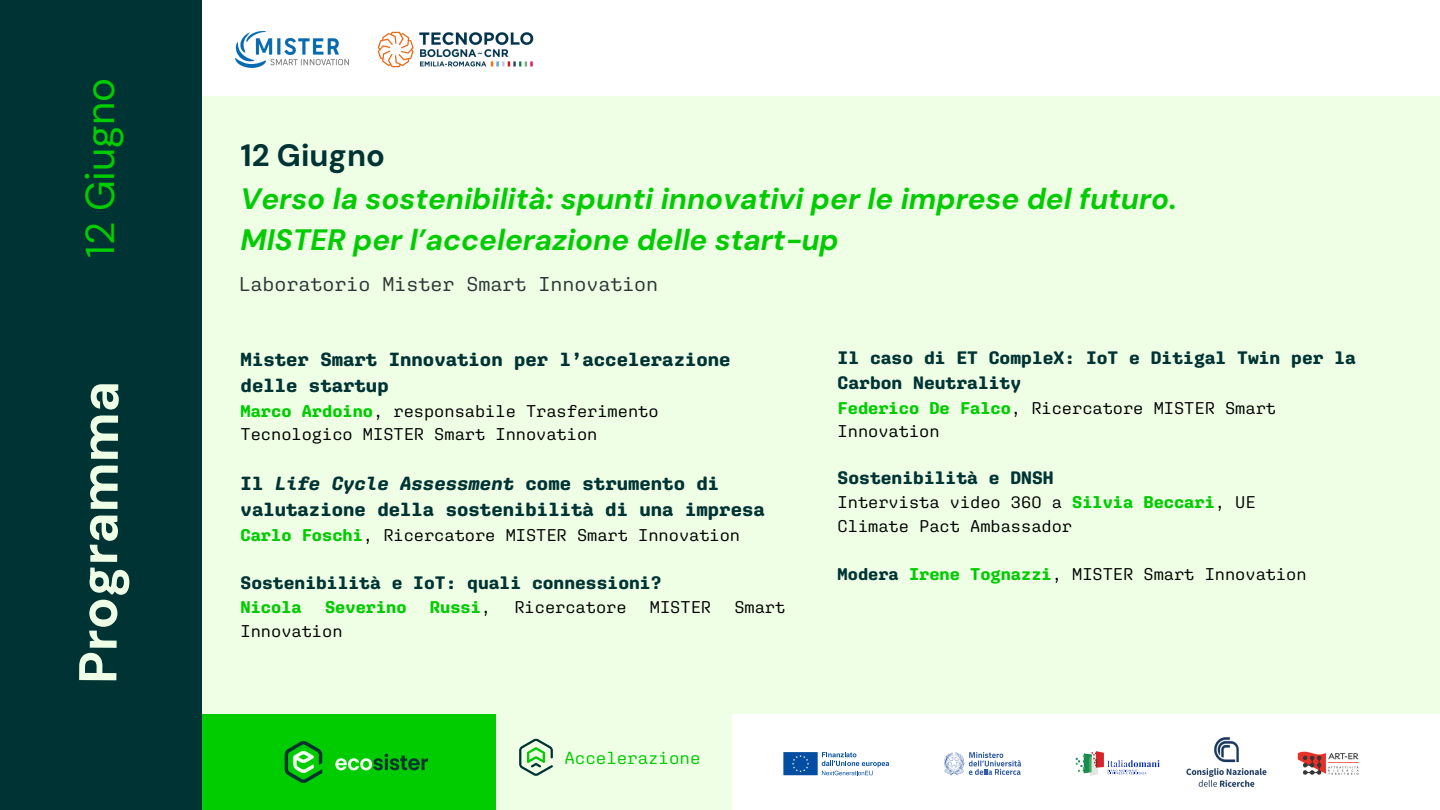
<style>
.page{position:relative;width:1440px;height:810px;background:#efffe6}
.page>*{position:absolute;margin:0;border:0;box-sizing:border-box;transform-origin:0 0}
.t1{font:700 53.2px "DM Sans";letter-spacing:-.01em;color:#efffe6}
.t2{font:40.4px "DM Sans";color:#0c0}
.t3{font:700 30.9px "DM Sans";color:#033}
.t4{font:italic 700 29.5px/41.2px "DM Sans";color:#0c0}
.t5{font:20px "Aglet Mono";color:#2d3737}
.t6{font:700 19px/26.2px "Aglet Mono";color:#033}
.t7{font:700 18px/24.8px "Aglet Mono";color:#033}
.t8{font:17.4px "Aglet Mono";color:#0c0}
.t9{font:17px/23.2px "Aglet Mono";color:#000}
.t10{font:700 17px "Aglet Mono";color:#0c0}
.s1{font-weight:700;color:#0c0}
.s2{font-style:italic}
.s3{font-weight:400;color:#000}
.s4{font-weight:700;color:#033}
</style>
<div class="page">
<div style="left:732px;top:714px;width:708px;height:96px;background:#fff"></div>
<div style="left:202px;top:714px;width:294px;height:96px;background:#0c0"></div>
<img style="left:1298px;top:752px;width:61px;height:23px">
<svg style="left:1076px;top:751px;width:84px;height:25px"></svg>
<svg style="left:783px;top:752px;width:106px;height:23px"></svg>
<svg style="left:944px;top:752px;width:77px;height:23px"></svg>
<div style="left:0;top:0;width:202px;height:810px;background:#033"></div>
<img style="left:284px;top:741px;width:144px;height:42px">
<svg style="left:519px;top:739px;width:34px;height:37px"></svg>
<img style="left:1186px;top:737px;width:81px;height:51px">
<div style="left:202px;top:0;width:1238px;height:96px;background:#fff"></div>
<img style="left:235px;top:31px;width:113px;height:36px">
<img style="left:377px;top:31px;width:157px;height:37px">
<p class="t2" style="left:74px;top:258px;width:181px;rotate:-90deg">12 Giugno</p>
<p class="t1" style="left:64px;top:684px;width:305px;rotate:-90deg">Programma</p>
<p class="t3" style="left:241px;top:135px;width:146px">12 Giugno</p>
<p class="t4" style="left:241px;top:178px;width:938px">Verso la sostenibilità: spunti innovativi per le imprese del futuro.<br>MISTER per l’accelerazione delle start-up</p>
<p class="t5" style="left:238px;top:271px;width:421px">Laboratorio Mister Smart Innovation</p>
<h3 class="t6" style="left:241px;top:346px;width:492px">Mister Smart Innovation per l’accelerazione delle startup</h3>
<h3 class="t9" style="left:241px;top:399px;width:420px"><span class="s1">Marco Ardoino</span>, responsabile Trasferimento<br>Tecnologico MISTER Smart Innovation</h3>
<h4 class="t6" style="left:241px;top:469px;width:526px">Il <span class="s2">Life Cycle Assessment</span> come strumento di valutazione della sostenibilità di una impresa</h4>
<h4 class="t9" style="left:241px;top:523px;width:501px"><span class="s1">Carlo Foschi</span>, Ricercatore MISTER Smart Innovation</h4>
<h4 class="t7" style="left:241px;top:569px;width:422px">Sostenibilità e IoT: quali connessioni?</h4>
<h4 class="t10" style="left:241px;top:597px;width:63px">Nicola</h4>
<h4 class="t10" style="left:325px;top:597px;width:83px">Severino</h4>
<h4 class="t10" style="left:430px;top:597px;width:63px">Russi<span class="s3">,</span></h4>
<h4 class="t9" style="left:514px;top:595px;width:114px">Ricercatore</h4>
<h4 class="t9" style="left:650px;top:595px;width:63px">MISTER</h4>
<h4 class="t9" style="left:734px;top:595px;width:52px">Smart</h4>
<h4 class="t9" style="left:241px;top:619px;width:103px">Innovation</h4>
<h4 class="t8" style="left:565px;top:747px;width:137px">Accelerazione</h4>
<p class="t7" style="left:838px;top:345px;width:520px">Il caso di ET CompleX: IoT e Ditigal Twin per la<br>Carbon Neutrality</p>
<p class="t9" style="left:838px;top:396px;width:440px"><span class="s1">Federico De Falco</span>, Ricercatore MISTER Smart<br>Innovation</p>
<p class="t7" style="left:838px;top:465px;width:217px">Sostenibilità e DNSH</p>
<p class="t9" style="left:838px;top:490px;width:420px">Intervista video 360 a <span class="s1">Silvia Beccari</span>, UE</p>
<p class="t9" style="left:838px;top:514px;width:236px">Climate Pact Ambassador</p>
<p class="t9" style="left:838px;top:562px;width:470px"><span class="s4">Modera</span> <span class="s1">Irene Tognazzi</span>, MISTER Smart Innovation</p>
</div>
